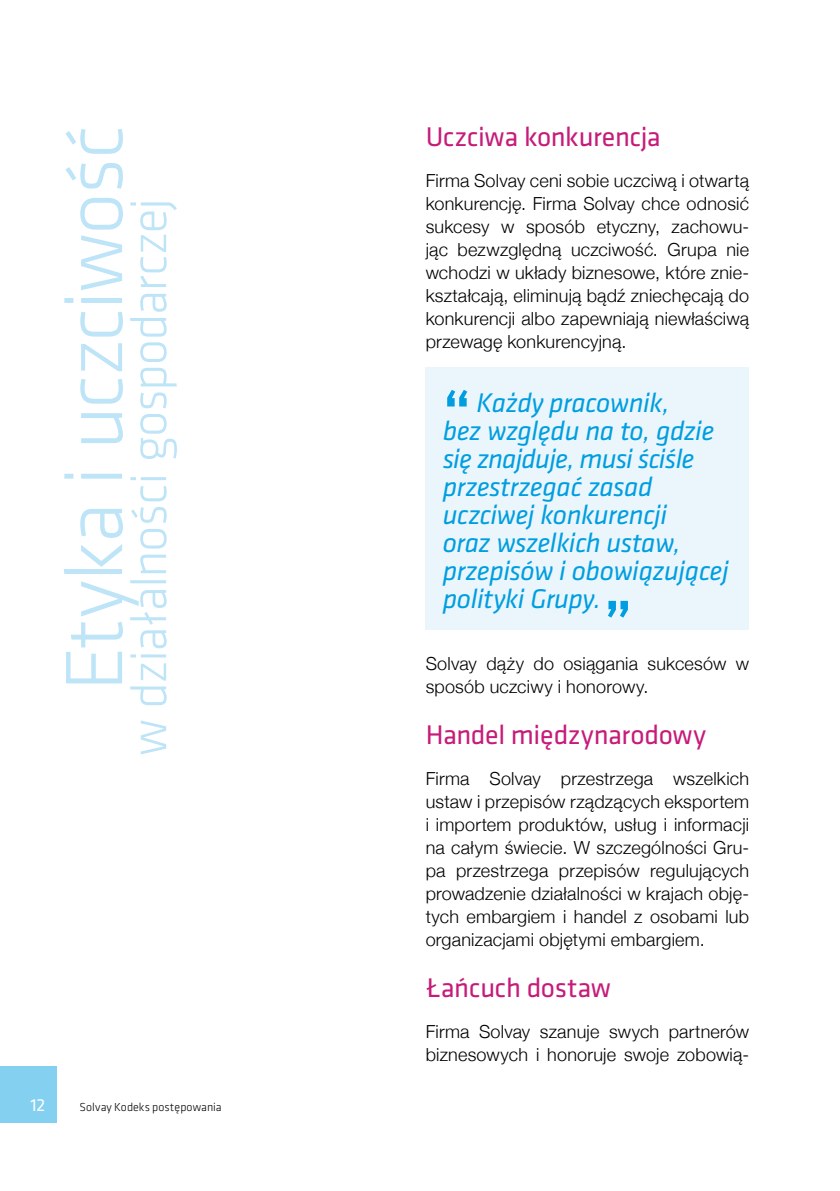
<style>
.page{position:relative;width:840px;height:1191px;background:#fff}
.page>*{position:absolute;margin:0;border:0;box-sizing:border-box;transform-origin:0 0}
.t1{font:300 84px "Klavika";letter-spacing:-.02em;color:#bde4f7}
.t2{font:500 60px "Klavika";color:#009ee0}
.t3{font:300 52px "Klavika";letter-spacing:-.025em;color:#bde4f7}
.t4{font:italic 28px/28px "Klavika";letter-spacing:-.02em;color:#009ee0}
.t5{font:28px "Klavika";letter-spacing:-.01em;color:#c61b79}
.t6{font:300 18px/23px "Helvetica Neue";letter-spacing:.01em;color:#000;text-align:justify}
.t7{font:18px "Klavika";color:#fff}
.t8{font:300 12px "Klavika";letter-spacing:.005em;color:#000}
.s1{font-weight:500;font-style:normal;font-size:60px}
</style>
<div class="page">
<div style="left:0;top:1066px;width:57px;height:56px;background:#84d0f0"></div>
<div style="left:425px;top:367px;width:323px;height:262px;background:#ebf6fc"></div>
<h1 class="t1" style="left:44px;top:691px;width:567px;rotate:-90deg">Etyka i uczciwość</h1>
<h3 class="t3" style="left:117px;top:755px;width:559px;rotate:-90deg">w działalności gospodarczej</h3>
<p class="t7" style="left:30px;top:1093px;width:17px">12</p>
<p class="t8" style="left:79px;top:1100px;width:144px">Solvay Kodeks postępowania</p>
<h3 class="t5" style="left:425px;top:118px;width:236px">Uczciwa konkurencja</h3>
<p class="t6" style="left:425px;top:169px;width:325px">Firma Solvay ceni sobie uczciwą i otwartą konkurencję. Firma Solvay chce odnosić sukcesy w sposób etyczny, zachowu&shy;jąc bezwzględną uczciwość. Grupa nie wchodzi w układy biznesowe, które znie&shy;kształcają, eliminują bądź zniechęcają do konkurencji albo zapewniają niewłaściwą przewagę konkurencyjną.</p>
<h3 class="t4" style="left:442px;top:388px;width:287px"><span class="s1">“</span> Każdy pracownik,<br>bez względu na to, gdzie się znajduje, musi ściśle przestrzegać zasad uczciwej konkurencji<br>oraz wszelkich ustaw, przepisów i obowiązującej polityki Grupy.</h3>
<h2 class="t2" style="left:603px;top:581px;width:30px">”</h2>
<p class="t6" style="left:425px;top:652px;width:325px">Solvay dąży do osiągania sukcesów w sposób uczciwy i honorowy.</p>
<h3 class="t5" style="left:425px;top:716px;width:281px">Handel międzynarodowy</h3>
<p class="t6" style="left:425px;top:767px;width:325px">Firma Solvay przestrzega wszelkich ustaw i przepisów rządzących eksportem i importem produktów, usług i informacji na całym świecie. W szczególności Gru&shy;pa przestrzega przepisów regulujących prowadzenie działalności w krajach obję&shy;tych embargiem i handel z osobami lub organizacjami objętymi embargiem.</p>
<h3 class="t5" style="left:425px;top:969px;width:186px">Łańcuch dostaw</h3>
<p class="t6" style="left:425px;top:1020px;width:325px">Firma Solvay szanuje swych partnerów biznesowych i honoruje swoje zobowią-</p>
</div>
